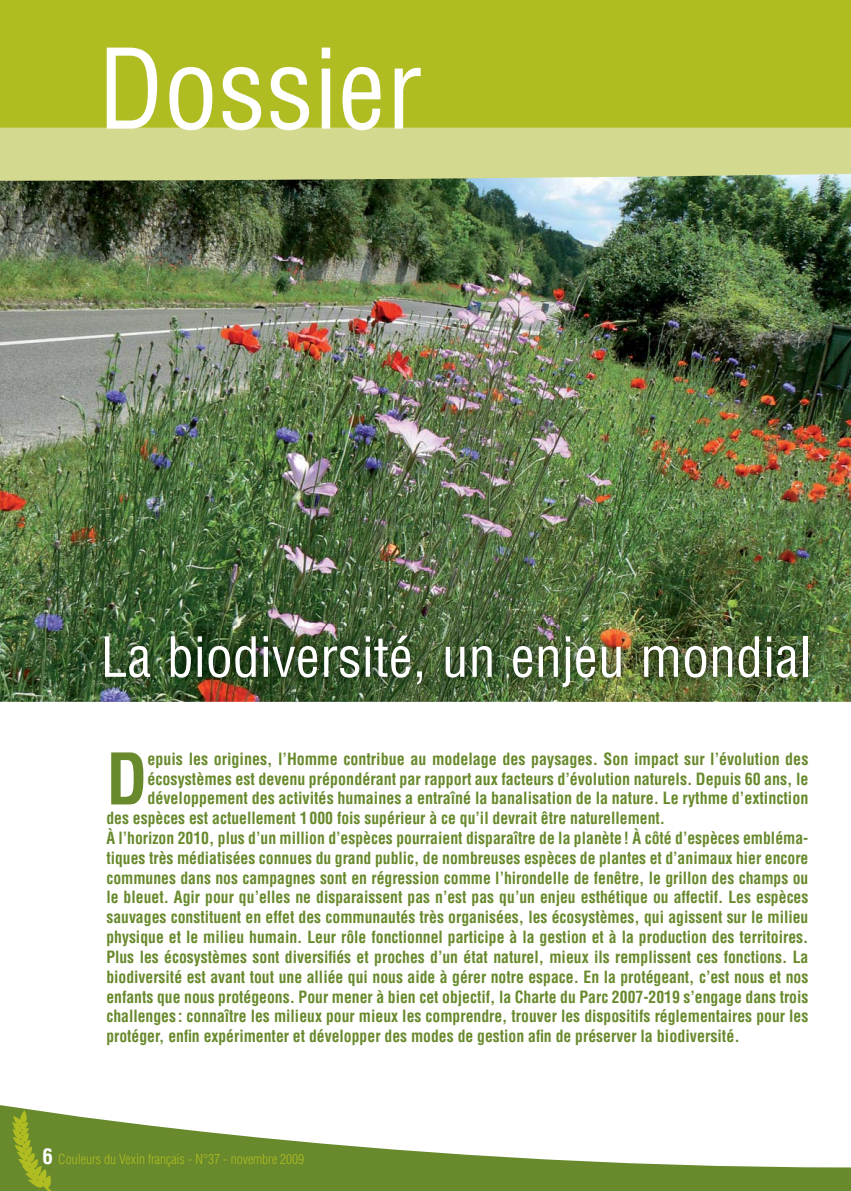
<style>
.page{position:relative;width:851px;height:1191px;background:#fff}
.page>*{position:absolute;margin:0;border:0;box-sizing:border-box;transform-origin:0 0}
.t1{font:condensed 108px "Helvetica LT Std";color:#fff}
.t2{font:700 condensed 69.3px "Helvetica LT Std";color:#68892c}
.t3{font:condensed 54px "Helvetica LT Std";color:#fff}
.t4{font:700 condensed 16.5px "Helvetica LT Std";color:#68892c;scale:.95 1}
.t5{font:700 condensed 16.5px "Helvetica LT Std";color:#68892c}
.t6{font:300 condensed 13.5px "Helvetica LT Std";color:#afbd22}
.s1{font-weight:700;font-size:21px;color:#fff}
</style>
<div class="page">
<svg style="left:0;top:1105px;width:850px;height:85px"></svg>
<img style="left:13px;top:1110px;width:45px;height:80px">
<img style="left:0;top:182px;width:850px;height:520px">
<img style="left:96px;top:626px;width:719px;height:68px">
<div style="left:0;top:0;width:850px;height:128px;background:#afbd22"></div>
<svg style="left:0;top:128px;width:850px;height:54px;background:#cdd48d"></svg>
<h1 class="t1" style="left:98px;top:52px;width:325px">Dossier</h1>
<h3 class="t3" style="left:100px;top:638px;width:712px">La biodiversité, un enjeu mondial</h3>
<h2 class="t2" style="left:106px;top:755px;width:43px">D</h2>
<p class="t5" style="left:147px;top:753px;width:662px">epuis les origines, l’Homme contribue au modelage des paysages. Son impact sur l’évolution des</p>
<p class="t5" style="left:147px;top:773px;width:662px">écosystèmes est devenu prépondérant par rapport aux facteurs d’évolution naturels. Depuis 60 ans, le</p>
<p class="t5" style="left:147px;top:792px;width:662px">développement des activités humaines a entraîné la banalisation de la nature. Le rythme d’extinction</p>
<p class="t4" style="left:106px;top:812px;width:589px">des espèces est actuellement 1 000 fois supérieur à ce qu’il devrait être naturellement.</p>
<p class="t4" style="left:106px;top:832px;width:740px">À l’horizon 2010, plus d’un million d’espèces pourraient disparaître de la planète ! À côté d’espèces embléma-</p>
<p class="t4" style="left:106px;top:852px;width:740px">tiques très médiatisées connues du grand public, de nombreuses espèces de plantes et d’animaux hier encore</p>
<p class="t4" style="left:106px;top:872px;width:740px">communes dans nos campagnes sont en régression comme l’hirondelle de fenêtre, le grillon des champs ou</p>
<p class="t4" style="left:106px;top:891px;width:740px">le bleuet. Agir pour qu’elles ne disparaissent pas n’est pas qu’un enjeu esthétique ou affectif. Les espèces</p>
<p class="t4" style="left:106px;top:911px;width:740px">sauvages constituent en effet des communautés très organisées, les écosystèmes, qui agissent sur le milieu</p>
<p class="t4" style="left:106px;top:931px;width:740px">physique et le milieu humain. Leur rôle fonctionnel participe à la gestion et à la production des territoires.</p>
<p class="t4" style="left:106px;top:951px;width:740px">Plus les écosystèmes sont diversifiés et proches d’un état naturel, mieux ils remplissent ces fonctions. La</p>
<p class="t4" style="left:106px;top:971px;width:740px">biodiversité est avant tout une alliée qui nous aide à gérer notre espace. En la protégeant, c’est nous et nos</p>
<p class="t4" style="left:106px;top:990px;width:740px">enfants que nous protégeons. Pour mener à bien cet objectif, la Charte du Parc 2007-2019 s’engage dans trois</p>
<p class="t4" style="left:106px;top:1010px;width:740px">challenges : connaître les milieux pour mieux les comprendre, trouver les dispositifs réglementaires pour les</p>
<p class="t4" style="left:106px;top:1030px;width:668px">protéger, enfin expérimenter et développer des modes de gestion afin de préserver la biodiversité.</p>
<p class="t6" style="left:43px;top:1153px;width:263px"><span class="s1">6</span> Couleurs du Vexin français - N°37 - novembre 2009</p>
</div>
